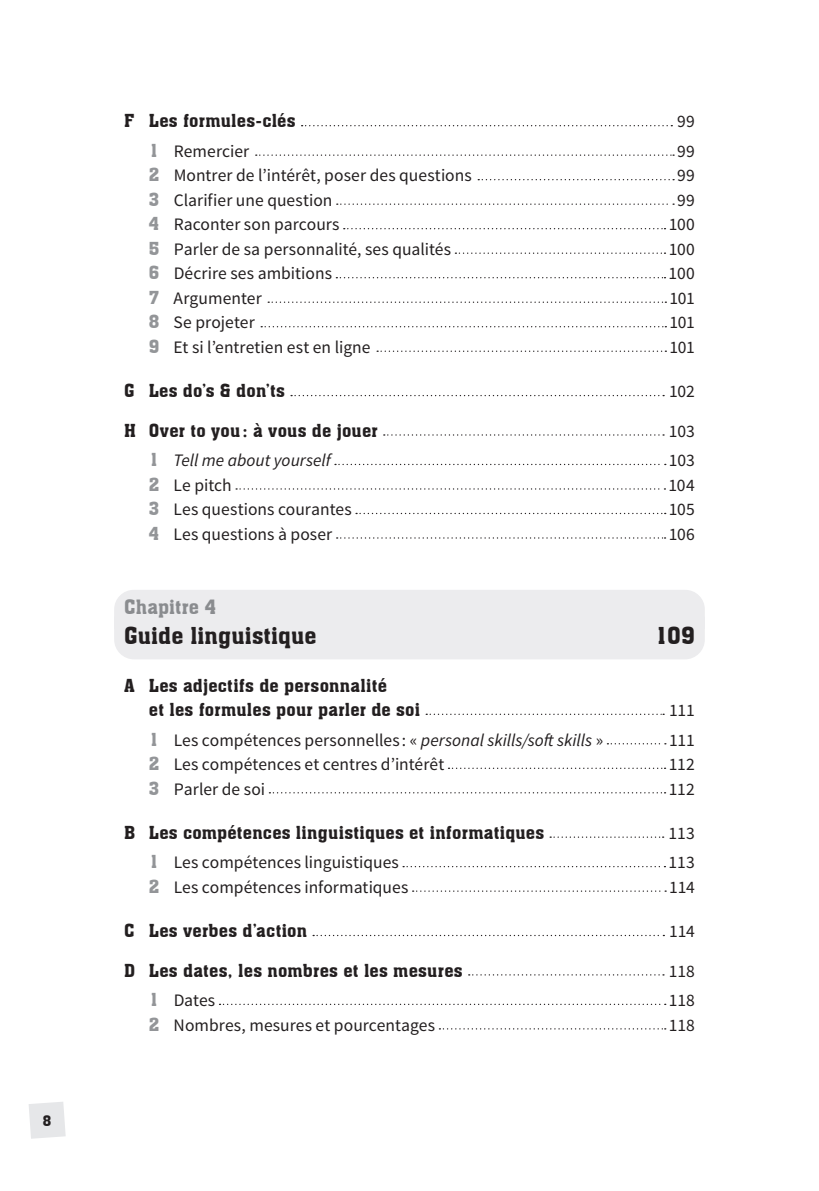
<style>
.page{position:relative;width:819px;height:1191px;background:#fff}
.page>*{position:absolute;margin:0;border:0;box-sizing:border-box;transform-origin:0 0}
.t1{font:22.75px "Aachen BT";color:#231f20}
.t2{font:19.25px "Aachen BT";letter-spacing:.005em;color:#8a8c8f}
.t3{font:17.5px "Source Sans Pro";letter-spacing:.005em;color:#231f20}
.t4{font:17.5px/24.5px "Aachen BT";letter-spacing:.015em;color:#231f20}
.t5{font:italic 17.5px "Source Sans Pro";color:#231f20}
.t6{font:14px "Aachen BT";color:#231f20}
.s1{font-family:"Aachen BT";color:#939598}
.s2{font-family:"Aachen BT";font-style:normal;color:#939598}
.s3{font-style:italic}
</style>
<div class="page">
<svg style="left:29px;top:1102px;width:37px;height:36px"></svg>
<svg style="left:301px;top:125px;width:371px;height:1px"></svg>
<svg style="left:256px;top:154px;width:418px;height:2px"></svg>
<svg style="left:478px;top:179px;width:196px;height:1px"></svg>
<svg style="left:337px;top:203px;width:337px;height:2px"></svg>
<svg style="left:344px;top:228px;width:321px;height:1px"></svg>
<svg style="left:455px;top:252px;width:210px;height:2px"></svg>
<svg style="left:336px;top:277px;width:329px;height:1px"></svg>
<svg style="left:268px;top:301px;width:398px;height:2px"></svg>
<svg style="left:261px;top:326px;width:405px;height:1px"></svg>
<svg style="left:377px;top:350px;width:289px;height:2px"></svg>
<svg style="left:291px;top:395px;width:373px;height:1px"></svg>
<svg style="left:384px;top:434px;width:280px;height:1px"></svg>
<svg style="left:335px;top:464px;width:330px;height:1px"></svg>
<svg style="left:236px;top:488px;width:429px;height:1px"></svg>
<svg style="left:356px;top:513px;width:309px;height:1px"></svg>
<svg style="left:337px;top:537px;width:328px;height:1px"></svg>
<div style="left:114px;top:590px;width:590px;height:69px;background:#ececee"></div>
<svg style="left:426px;top:713px;width:238px;height:2px"></svg>
<svg style="left:607px;top:743px;width:58px;height:1px"></svg>
<svg style="left:448px;top:767px;width:217px;height:2px"></svg>
<svg style="left:269px;top:792px;width:396px;height:1px"></svg>
<svg style="left:550px;top:836px;width:113px;height:2px"></svg>
<svg style="left:403px;top:866px;width:262px;height:1px"></svg>
<svg style="left:412px;top:890px;width:254px;height:1px"></svg>
<svg style="left:313px;top:934px;width:351px;height:2px"></svg>
<svg style="left:468px;top:974px;width:196px;height:1px"></svg>
<svg style="left:219px;top:1003px;width:446px;height:2px"></svg>
<svg style="left:439px;top:1028px;width:226px;height:1px"></svg>
<p class="t6" style="left:43px;top:1111px;width:10px">8</p>
<p class="t4" style="left:124px;top:109px;width:173px">F Les formules-clés</p>
<p class="t3" style="left:677px;top:111px;width:19px">99</p>
<p class="t3" style="left:149px;top:140px;width:102px"><span class="s1">1</span> Remercier</p>
<p class="t3" style="left:677px;top:140px;width:19px">99</p>
<p class="t3" style="left:149px;top:165px;width:324px"><span class="s1">2</span> Montrer de l’intérêt, poser des questions</p>
<p class="t3" style="left:677px;top:165px;width:19px">99</p>
<p class="t3" style="left:149px;top:189px;width:185px"><span class="s1">3</span> Clarifier une question</p>
<p class="t3" style="left:677px;top:189px;width:19px">99</p>
<p class="t3" style="left:149px;top:214px;width:192px"><span class="s1">4</span> Raconter son parcours</p>
<p class="t3" style="left:668px;top:214px;width:28px">100</p>
<p class="t3" style="left:149px;top:238px;width:304px"><span class="s1">5</span> Parler de sa personnalité, ses qualités</p>
<p class="t3" style="left:668px;top:238px;width:28px">100</p>
<p class="t3" style="left:149px;top:263px;width:185px"><span class="s1">6</span> Décrire ses ambitions</p>
<p class="t3" style="left:668px;top:263px;width:28px">100</p>
<p class="t3" style="left:149px;top:287px;width:114px"><span class="s1">7</span> Argumenter</p>
<p class="t3" style="left:669px;top:287px;width:27px">101</p>
<p class="t3" style="left:149px;top:312px;width:107px"><span class="s1">8</span> Se projeter</p>
<p class="t3" style="left:669px;top:312px;width:27px">101</p>
<p class="t3" style="left:149px;top:336px;width:223px"><span class="s1">9</span> Et si l’entretien est en ligne</p>
<p class="t3" style="left:669px;top:336px;width:27px">101</p>
<p class="t4" style="left:124px;top:378px;width:162px">G Les do’s &amp; don’ts</p>
<p class="t3" style="left:669px;top:381px;width:27px">102</p>
<p class="t4" style="left:124px;top:418px;width:255px">H Over to you: à vous de jouer</p>
<p class="t3" style="left:669px;top:420px;width:27px">103</p>
<p class="t5" style="left:149px;top:449px;width:183px"><span class="s2">1</span> Tell me about yourself</p>
<p class="t3" style="left:669px;top:449px;width:27px">103</p>
<p class="t3" style="left:149px;top:474px;width:84px"><span class="s1">2</span> Le pitch</p>
<p class="t3" style="left:668px;top:474px;width:28px">104</p>
<p class="t3" style="left:149px;top:498px;width:204px"><span class="s1">3</span> Les questions courantes</p>
<p class="t3" style="left:668px;top:498px;width:27px">105</p>
<p class="t3" style="left:149px;top:523px;width:185px"><span class="s1">4</span> Les questions à poser</p>
<p class="t3" style="left:668px;top:523px;width:28px">106</p>
<p class="t2" style="left:124px;top:595px;width:94px">Chapitre 4</p>
<h1 class="t1" style="left:124px;top:621px;width:194px">Guide linguistique</h1>
<h1 class="t1" style="left:655px;top:621px;width:41px">109</h1>
<p class="t4" style="left:149px;top:672px;width:273px;text-indent:-25px">A Les adjectifs de personnalité<br>et les formules pour parler de soi</p>
<p class="t3" style="left:669px;top:699px;width:27px">111</p>
<p class="t3" style="left:149px;top:729px;width:456px"><span class="s1">1</span> Les compétences personnelles : « <span class="s3">personal skills/soft skills</span> »</p>
<p class="t3" style="left:669px;top:729px;width:27px">111</p>
<p class="t3" style="left:149px;top:753px;width:297px"><span class="s1">2</span> Les compétences et centres d’intérêt</p>
<p class="t3" style="left:668px;top:753px;width:28px">112</p>
<p class="t3" style="left:149px;top:778px;width:118px"><span class="s1">3</span> Parler de soi</p>
<p class="t3" style="left:668px;top:778px;width:28px">112</p>
<p class="t4" style="left:124px;top:820px;width:421px">B Les compétences linguistiques et informatiques</p>
<p class="t3" style="left:668px;top:822px;width:28px">113</p>
<p class="t3" style="left:149px;top:851px;width:251px"><span class="s1">1</span> Les compétences linguistiques</p>
<p class="t3" style="left:668px;top:851px;width:28px">113</p>
<p class="t3" style="left:149px;top:876px;width:261px"><span class="s1">2</span> Les compétences informatiques</p>
<p class="t3" style="left:669px;top:876px;width:27px">114</p>
<p class="t4" style="left:124px;top:918px;width:184px">C Les verbes d’action</p>
<p class="t3" style="left:669px;top:920px;width:27px">114</p>
<p class="t4" style="left:124px;top:957px;width:340px">D Les dates, les nombres et les mesures</p>
<p class="t3" style="left:669px;top:960px;width:27px">118</p>
<p class="t3" style="left:149px;top:989px;width:68px"><span class="s1">1</span> Dates</p>
<p class="t3" style="left:669px;top:989px;width:27px">118</p>
<p class="t3" style="left:149px;top:1014px;width:288px"><span class="s1">2</span> Nombres, mesures et pourcentages</p>
<p class="t3" style="left:668px;top:1014px;width:27px">118</p>
</div>
